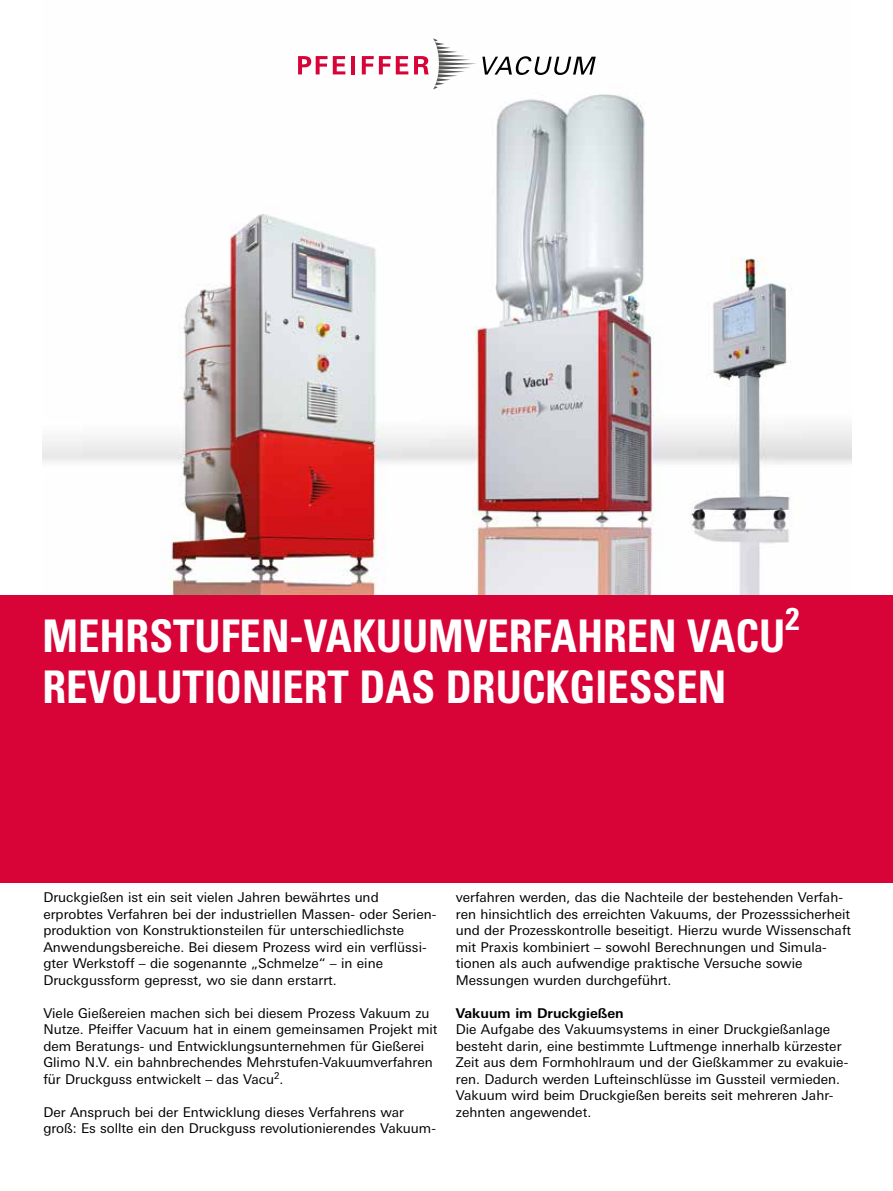
<style>
.page{position:relative;width:893px;height:1191px;background:#fff}
.page>*{position:absolute;margin:0;border:0;box-sizing:border-box;transform-origin:0 0}
.t1{font:700 condensed 45px "Univers";color:#fff;scale:.95 1}
.t2{font:700 condensed 31.5px "Univers";color:#fff}
.t3{font:13.5px/16.5px "Univers Next W1 G";color:#000}
.t4{font:700 13.5px "Univers Next W1 G";color:#000}
</style>
<div class="page">
<img style="left:43px;top:56px;width:808px;height:539px">
<svg style="left:298px;top:56px;width:29px;height:18px"></svg>
<svg style="left:333px;top:56px;width:12px;height:18px"></svg>
<hr style="left:351px;top:56px;width:4px;height:18px;background:#d80337">
<svg style="left:362px;top:56px;width:46px;height:18px"></svg>
<svg style="left:414px;top:38px;width:182px;height:51px"></svg>
<div style="left:0;top:595px;width:893px;height:287px;background:#d80337"></div>
<h2 class="t2" style="left:785px;top:599px;width:15px">2</h2>
<h1 class="t1" style="left:43px;top:608px;width:783px">MEHRSTUFEN-VAKUUMVERFAHREN VACU</h1>
<h1 class="t1" style="left:43px;top:659px;width:721px">REVOLUTIONIERT DAS DRUCKGIESSEN</h1>
<p class="t3" style="left:43px;top:889px;width:394px">Druckgießen ist ein seit vielen Jahren bewährtes und erprobtes Verfahren bei der industriellen Massen- oder Serien&shy;produktion von Konstruktionsteilen für unterschiedlichste Anwendungsbereiche. Bei diesem Prozess wird ein verflüssi&shy;gter Werkstoff – die sogenannte „Schmelze“ – in eine Druckgussform gepresst, wo sie dann erstarrt.</p>
<p class="t3" style="left:43px;top:1004px;width:396px">Viele Gießereien machen sich bei diesem Prozess Vakuum zu Nutze. Pfeiffer Vacuum hat in einem gemeinsamen Projekt mit dem Beratungs- und Entwicklungsunternehmen für Gießerei Glimo N.V. ein bahnbrechendes Mehrstufen-Vakuumverfahren für Druckguss entwickelt – das Vacu<sup>2</sup>.</p>
<p class="t3" style="left:43px;top:1103px;width:394px">Der Anspruch bei der Entwicklung dieses Verfahrens war groß: Es sollte ein den Druckguss revolutionierendes Vakuum-</p>
<p class="t3" style="left:456px;top:889px;width:397px">verfahren werden, das die Nachteile der bestehenden Verfah&shy;ren hinsichtlich des erreichten Vakuums, der Prozesssicherheit und der Prozesskontrolle beseitigt. Hierzu wurde Wissenschaft mit Praxis kombiniert – sowohl Berechnungen und Simula&shy;tionen als auch aufwendige praktische Versuche sowie Messungen wurden durchgeführt.</p>
<p class="t4" style="left:456px;top:1005px;width:169px">Vakuum im Druckgießen</p>
<p class="t3" style="left:456px;top:1021px;width:394px">Die Aufgabe des Vakuumsystems in einer Druckgießanlage besteht darin, eine bestimmte Luftmenge innerhalb kürzester Zeit aus dem Formhohlraum und der Gießkammer zu evakuie&shy;ren. Dadurch werden Lufteinschlüsse im Gussteil vermieden.<br>Vakuum wird beim Druckgießen bereits seit mehreren Jahr&shy;zehnten angewendet.</p>
</div>
